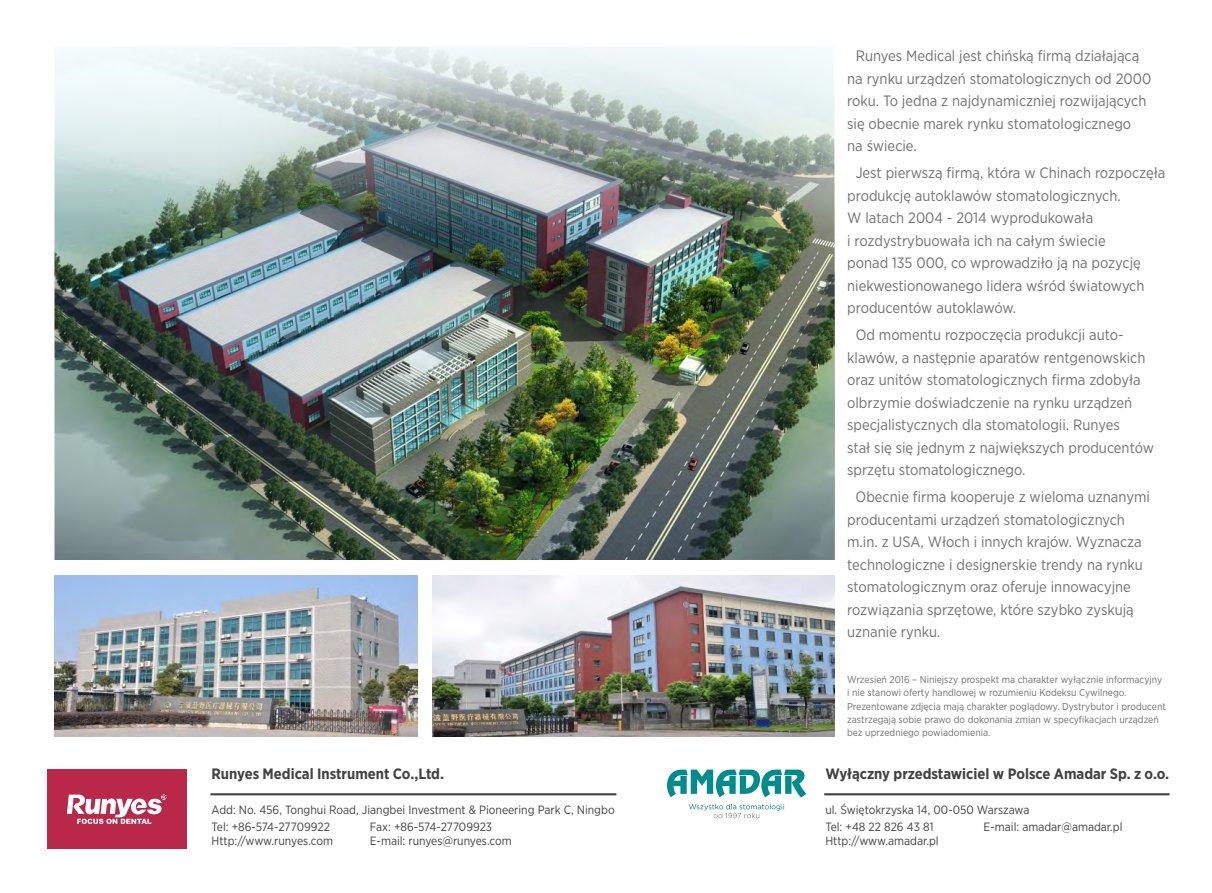
<style>
.page{position:relative;width:1212px;height:893px;background:#fff}
.page>*{position:absolute;margin:0;border:0;box-sizing:border-box;transform-origin:0 0}
.t1{font:15px/22.5px "Gotham Narrow";color:#727271}
.t2{font:700 15px "Gotham Narrow";color:#434242}
.t3{font:12px/16.4px "Gotham Narrow";color:#434242}
.t4{font:10.05px/13.2px "Gotham Narrow";color:#727271}
</style>
<div class="page">
<img style="left:55px;top:576px;width:363px;height:161px">
<img style="left:54px;top:46px;width:781px;height:514px">
<img style="left:432px;top:576px;width:403px;height:161px">
<div style="left:47px;top:770px;width:139px;height:79px;background:#b92749"></div>
<svg style="left:67px;top:795px;width:99px;height:29px"></svg>
<hr style="left:210px;top:793px;width:406px;height:2px;background:#434242">
<hr style="left:824px;top:793px;width:345px;height:2px;background:#434242">
<svg style="left:667px;top:770px;width:139px;height:27px"></svg>
<svg style="left:689px;top:804px;width:95px;height:14px"></svg>
<p class="t2" style="left:212px;top:767px;width:234px">Runyes Medical Instrument Co.,Ltd.</p>
<p class="t3" style="left:212px;top:802px;width:405px">Add: No. 456, Tonghui Road, Jiangbei Investment &amp; Pioneering Park C, Ningbo<br>Tel: +86-574-27709922</p>
<p class="t3" style="left:211px;top:833px;width:123px">Http://www.runyes.com</p>
<p class="t3" style="left:370px;top:820px;width:143px;line-height:14.4px">Fax: +86-574-27709923<br>E-mail: runyes@runyes.com</p>
<p class="t1" style="left:847px;top:45px;width:305px;text-indent:9px">Runyes Medical jest chińską firmą działającą na rynku urządzeń stomatologicznych od 2000 roku. To jedna z najdynamiczniej rozwijających się obecnie marek rynku stomatologicznego<br>na świecie.</p>
<p class="t1" style="left:847px;top:162px;width:320px;text-indent:9px">Jest pierwszą firmą, która w Chinach rozpoczęła produkcję autoklawów stomatologicznych.<br>W latach 2004 - 2014 wyprodukowała<br>i rozdystrybuowała ich na całym świecie<br>ponad 135 000, co wprowadziło ją na pozycję niekwestionowanego lidera wśród światowych producentów autoklawów.</p>
<p class="t1" style="left:847px;top:324px;width:308px;text-indent:9px">Od momentu rozpoczęcia produkcji auto&shy;klawów, a następnie aparatów rentgenowskich oraz unitów stomatologicznych firma zdobyła olbrzymie doświadczenie na rynku urządzeń specjalistycznych dla stomatologii. Runyes<br>stał się się jednym z największych producentów sprzętu stomatologicznego.</p>
<p class="t1" style="left:847px;top:486px;width:304px;text-indent:9px">Obecnie firma kooperuje z wieloma uznanymi producentami urządzeń stomatologicznych m.in. z USA, Włoch i innych krajów. Wyznacza technologiczne i designerskie trendy na rynku stomatologicznym oraz oferuje innowacyjne rozwiązania sprzętowe, które szybko zyskują uznanie rynku.</p>
<p class="t4" style="left:847px;top:673px;width:320px">Wrzesień 2016 – Niniejszy prospekt ma charakter wyłącznie informacyjny i nie stanowi oferty handlowej w rozumieniu Kodeksu Cywilnego.<br>Prezentowane zdjęcia mają charakter poglądowy. Dystrybutor i producent zastrzegają sobie prawo do dokonania zmian w specyfikacjach urządzeń bez uprzedniego powiadomienia.</p>
<p class="t2" style="left:825px;top:767px;width:345px">Wyłączny przedstawiciel w Polsce Amadar Sp. z o.o.</p>
<p class="t3" style="left:825px;top:802px;width:206px">ul. Świętokrzyska 14, 00-050 Warszawa<br>Tel: +48 22 826 43 81</p>
<p class="t3" style="left:825px;top:833px;width:115px">Http://www.amadar.pl</p>
<p class="t3" style="left:983px;top:819px;width:140px">E-mail: amadar@amadar.pl</p>
</div>
